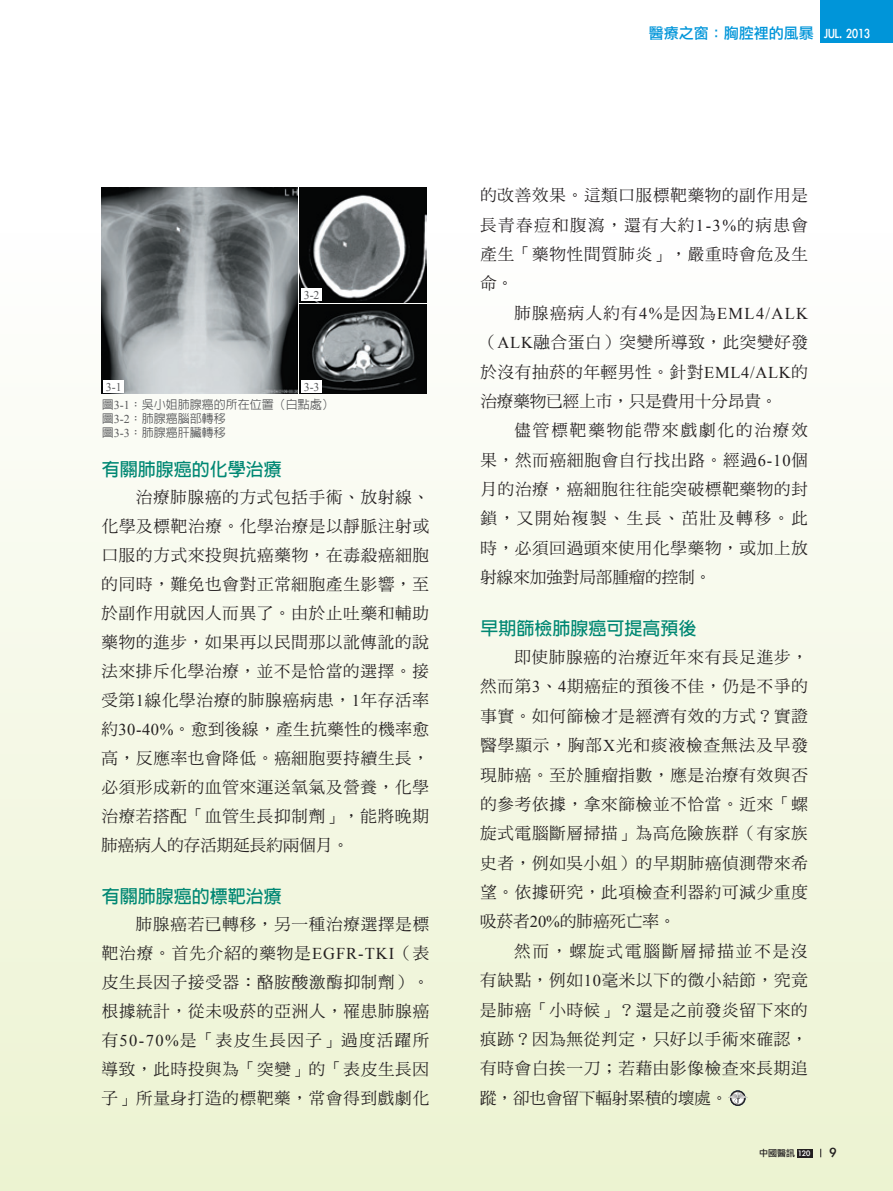
<style>
.page{position:relative;width:893px;height:1191px;background:#fff}
.page>*{position:absolute;margin:0;border:0;box-sizing:border-box;transform-origin:0 0}
.t1{font:700 18px "Lin Gothic";color:#008773}
.t2{font:16.5px/29.4px "DF Ming Std W5";letter-spacing:.045em;color:#231f20;text-align:justify}
.t3{font:15px "Li Gothic Med";color:#0095d9}
.t4{font:15px "Li Gothic Med";color:#231f20}
.t5{font:500 12px/14.4px "Lin Gothic";color:#57585a}
.t6{font:11.85px "Times New Roman";color:#57585a}
.t7{font:9px "Li Gothic Med";color:#231f20}
.s1{color:#fff}
.s2{font-family:"Times New Roman";font-weight:400}
.s3{font-family:"Times New Roman"}
</style>
<div class="page">
<div style="left:0;top:0;width:893px;height:1191px;background:linear-gradient(to bottom,#fff,#edf3d2)"></div>
<svg style="left:730px;top:1090px;width:16px;height:16px"></svg>
<svg style="left:728px;top:1091px;width:20px;height:13px"></svg>
<div style="left:797px;top:1148px;width:15px;height:9px;background:#231f20"></div>
<div style="left:821px;top:0;width:72px;height:43px;background:#0095d9"></div>
<img style="left:102px;top:187px;width:195px;height:207px">
<img style="left:300px;top:187px;width:127px;height:115px">
<img style="left:300px;top:305px;width:127px;height:89px">
<div style="left:103px;top:380px;width:21px;height:12px;background:#fff"></div>
<div style="left:301px;top:288px;width:21px;height:13px;background:#fff"></div>
<div style="left:301px;top:380px;width:21px;height:12px;background:#fff"></div>
<p class="t3" style="left:649px;top:26px;width:223px">醫療之窗：胸腔裡的風暴 <span class="s1">JUL. 2013</span></p>
<p class="t6" style="left:304px;top:287px;width:17px">3-2</p>
<p class="t6" style="left:304px;top:378px;width:17px">3-3</p>
<p class="t5" style="left:102px;top:397px;width:233px">圖<span class="s2">3-1</span>：吳小姐肺腺癌的所在位置（白點處）圖<span class="s2">3-2</span>：肺腺癌腦部轉移<br>圖<span class="s2">3-3</span>：肺腺癌肝臟轉移</p>
<p class="t6" style="left:106px;top:378px;width:17px">3-1</p>
<p class="t1" style="left:102px;top:460px;width:182px">有關肺腺癌的化學治療</p>
<p class="t2" style="left:101px;top:483px;width:329px;line-height:29px;text-indent:34px">治療肺腺癌的方式包括手術、放射線、化學及標靶治療。化學治療是以靜脈注射或口服的方式來投與抗癌藥物，在毒殺癌細胞的同時，難免也會對正常細胞產生影響，至於副作用就因人而異了。由於止吐藥和輔助藥物的進步，如果再以民間那以訛傳訛的說法來排斥化學治療，並不是恰當的選擇。接受第<span class="s3">1</span>線化學治療的肺腺癌病患，<span class="s3">1</span>年存活率約<span class="s3">30-40%</span>。愈到後線，產生抗藥性的機率愈高，反應率也會降低。癌細胞要持續生長，必須形成新的血管來運送氧氣及營養，化學治療若搭配「血管生長抑制劑」，能將晚期肺癌病人的存活期延長約兩個月。</p>
<p class="t1" style="left:102px;top:887px;width:182px">有關肺腺癌的標靶治療</p>
<p class="t2" style="left:102px;top:909px;width:329px;line-height:29px;text-indent:34px">肺腺癌若已轉移，另一種治療選擇是標靶治療。首先介紹的藥物是<span class="s3">EGFR-TKI</span>（表皮生長因子接受器：酪胺酸激酶抑制劑）。根據統計，從未吸菸的亞洲人，罹患肺腺癌有<span class="s3">50-70%</span>是「表皮生長因子」過度活躍所導致，此時投與為「突變」的「表皮生長因子」所量身打造的標靶藥，常會得到戲劇化</p>
<p class="t2" style="left:480px;top:180px;width:329px">的改善效果。這類口服標靶藥物的副作用是長青春痘和腹瀉，還有大約<span class="s3">1-3%</span>的病患會產生「藥物性間質肺炎」，嚴重時會危及生命。</p>
<p class="t2" style="left:480px;top:298px;width:329px;text-indent:34px">肺腺癌病人約有<span class="s3">4%</span>是因為<span class="s3">EML4/ALK</span>（<span class="s3">ALK</span>融合蛋白）突變所導致，此突變好發於沒有抽菸的年輕男性。針對<span class="s3">EML4/ALK</span>的治療藥物已經上市，只是費用十分昂貴。</p>
<p class="t2" style="left:480px;top:415px;width:329px;text-indent:34px">儘管標靶藥物能帶來戲劇化的治療效果，然而癌細胞會自行找出路。經過<span class="s3">6-10</span>個月的治療，癌細胞往往能突破標靶藥物的封鎖，又開始複製、生長、茁壯及轉移。此時，必須回過頭來使用化學藥物，或加上放射線來加強對局部腫瘤的控制。</p>
<p class="t1" style="left:480px;top:619px;width:217px">早期篩檢肺腺癌可提高預後</p>
<p class="t2" style="left:480px;top:642px;width:329px;text-indent:34px">即使肺腺癌的治療近年來有長足進步，然而第<span class="s3">3</span>、<span class="s3">4</span>期癌症的預後不佳，仍是不爭的事實。如何篩檢才是經濟有效的方式？實證醫學顯示，胸部<span class="s3">X</span>光和痰液檢查無法及早發現肺癌。至於腫瘤指數，應是治療有效與否的參考依據，拿來篩檢並不恰當。近來「螺旋式電腦斷層掃描」為高危險族群（有家族史者，例如吳小姐）的早期肺癌偵測帶來希望。依據研究，此項檢查利器約可減少重度吸菸者<span class="s3">20%</span>的肺癌死亡率。</p>
<p class="t2" style="left:480px;top:936px;width:329px;text-indent:34px">然而，螺旋式電腦斷層掃描並不是沒有缺點，例如<span class="s3">10</span>毫米以下的微小結節，究竟是肺癌「小時候」？還是之前發炎留下來的痕跡？因為無從判定，只好以手術來確認，有時會白挨一刀；若藉由影像檢查來長期追蹤，卻也會留下輻射累積的壞處。</p>
<p class="t7" style="left:759px;top:1148px;width:53px">中國醫訊 <span class="s1">120</span></p>
<p class="t4" style="left:829px;top:1144px;width:8px">9</p>
</div>
